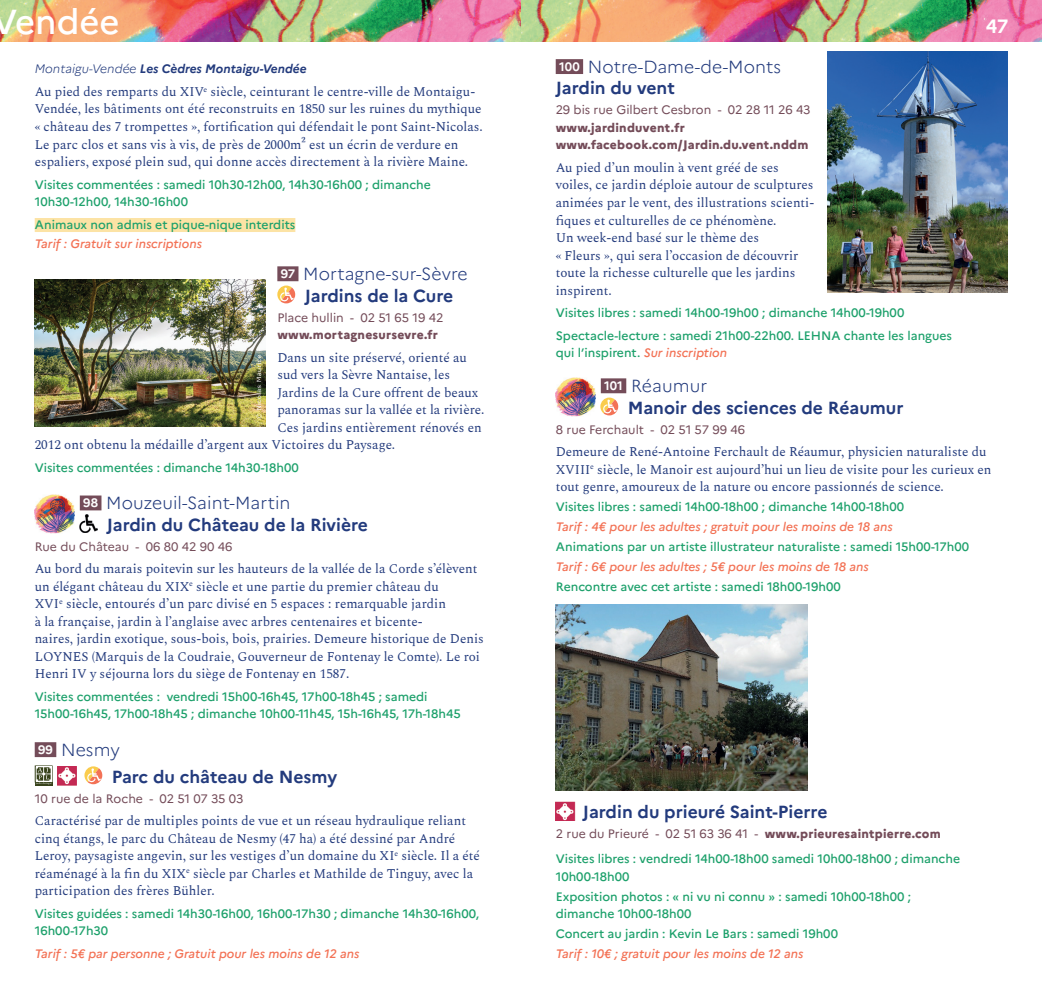
<style>
.page{position:relative;width:1042px;height:993px;background:#fff}
.page>*{position:absolute;margin:0;border:0;box-sizing:border-box;transform-origin:0 0}
.t1{font:500 34.65px "Marianne";color:#fff}
.t2{font:700 19.25px "Marianne";color:#fff}
.Nom_jardin{font:700 17.5px "Marianne";color:#233b7d}
.Lieu{font:300 17.5px "Marianne";letter-spacing:.005em;color:#233b7d}
.txt_courant{font:13.12px/17.5px "Spectral";color:#233b7d}
.visites{font:500 12.25px/17.5px "Marianne";color:#1ea16c}
.tarif{font:italic 500 12.25px "Marianne";color:#f37255}
.adresse_tel{font:800 12.25px/17.5px "Marianne";letter-spacing:.02em;color:#744c59}
.adresse_tel-2{font:12.25px "Marianne";color:#744c59}
.txt_courant-2{font:italic 700 12.25px "Marianne";color:#233b7d}
.important{font:500 12.25px "Marianne";color:#1ea16c}
.s1{font-weight:300}
.s2{font-weight:700;font-size:12.25px;color:#fff}
.s3{font-weight:400}
.s4{font-style:italic;color:#f37255}
</style>
<div class="page">
<img style="left:0;top:0;width:1042px;height:41px">
<div style="left:35px;top:218px;width:260px;height:14px;background:#fce3a5"></div>
<div style="left:277px;top:266px;width:21px;height:15px;background:#744c59"></div>
<div style="left:80px;top:495px;width:21px;height:15px;background:#744c59"></div>
<div style="left:35px;top:742px;width:21px;height:14px;background:#744c59"></div>
<svg style="left:277px;top:285px;width:18px;height:18px"></svg>
<img style="left:35px;top:494px;width:40px;height:39px">
<img style="left:79px;top:514px;width:18px;height:18px">
<svg style="left:35px;top:765px;width:18px;height:19px"></svg>
<img style="left:57px;top:766px;width:20px;height:18px">
<svg style="left:84px;top:766px;width:18px;height:18px"></svg>
<div style="left:556px;top:59px;width:27px;height:15px;background:#744c59"></div>
<div style="left:601px;top:378px;width:25px;height:15px;background:#744c59"></div>
<img style="left:556px;top:377px;width:40px;height:39px">
<svg style="left:600px;top:397px;width:18px;height:18px"></svg>
<img style="left:556px;top:801px;width:19px;height:19px">
<img style="left:35px;top:279px;width:230px;height:147px">
<img style="left:555px;top:604px;width:252px;height:186px">
<img style="left:827px;top:51px;width:180px;height:242px">
<h1 class="t1" style="left:-9px;top:-6px;width:130px">Vendée</h1>
<p class="txt_courant-2" style="left:35px;top:60px;width:273px"><span class="s1">Montaigu-Vendée</span> Les Cèdres Montaigu-Vendée</p>
<p class="txt_courant" style="left:35px;top:82px;width:449px">Au pied des remparts du XIV<sup>e</sup> siècle, ceinturant le centre-ville de Montaigu-Vendée, les bâtiments ont été reconstruits en 1850 sur les ruines du mythique « château des 7 trompettes », fortification qui défendait le pont Saint-Nicolas.<br>Le parc clos et sans vis à vis, de près de 2000m² est un écrin de verdure en espaliers, exposé plein sud, qui donne accès directement à la rivière Maine.</p>
<p class="visites" style="left:35px;top:174px;width:398px">Visites commentées : samedi 10h30-12h00, 14h30-16h00 ; dimanche<br>10h30-12h00, 14h30-16h00</p>
<p class="important" style="left:35px;top:214px;width:262px">Animaux non admis et pique-nique interdits</p>
<p class="tarif" style="left:35px;top:233px;width:169px">Tarif : Gratuit sur inscriptions</p>
<p class="Lieu" style="left:281px;top:260px;width:188px"><span class="s2">97</span> Mortagne-sur-Sèvre</p>
<p class="Nom_jardin" style="left:305px;top:282px;width:150px">Jardins de la Cure</p>
<p class="adresse_tel" style="left:277px;top:307px;width:168px"><span class="s3">Place hullin - 02 51 65 19 42 </span>www.mortagnesursevre.fr</p>
<p class="txt_courant" style="left:277px;top:347px;width:191px">Dans un site préservé, orienté au</p>
<p class="txt_courant" style="left:277px;top:365px;width:174px">sud vers la Sèvre Nantaise, les</p>
<p class="txt_courant" style="left:277px;top:382px;width:202px">Jardins de la Cure offrent de beaux</p>
<p class="txt_courant" style="left:277px;top:400px;width:209px">panoramas sur la vallée et la rivière.</p>
<p class="txt_courant" style="left:277px;top:417px;width:206px">Ces jardins entièrement rénovés en</p>
<p class="txt_courant" style="left:35px;top:435px;width:362px">2012 ont obtenu la médaille d’argent aux Victoires du Paysage.</p>
<p class="visites" style="left:35px;top:457px;width:266px">Visites commentées : dimanche 14h30-18h00</p>
<p class="Lieu" style="left:83px;top:489px;width:209px"><span class="s2">98</span> Mouzeuil-Saint-Martin</p>
<p class="Nom_jardin" style="left:107px;top:511px;width:263px">Jardin du Château de la Rivière</p>
<p class="adresse_tel-2" style="left:35px;top:537px;width:199px">Rue du Château - 06 80 42 90 46</p>
<p class="txt_courant" style="left:35px;top:559px;width:450px">Au bord du marais poitevin sur les hauteurs de la vallée de la Corde s’élèvent un élégant château du XIX<sup>e</sup> siècle et une partie du premier château du<br>XVI<sup>e</sup> siècle, entourés d’un parc divisé en 5 espaces : remarquable jardin<br>à la française, jardin à l’anglaise avec arbres centenaires et bicente-<br>naires, jardin exotique, sous-bois, bois, prairies. Demeure historique de Denis LOYNES (Marquis de la Coudraie, Gouverneur de Fontenay le Comte). Le roi Henri IV y séjourna lors du siège de Fontenay en 1587.</p>
<p class="visites" style="left:35px;top:686px;width:428px">Visites commentées : vendredi 15h00-16h45, 17h00-18h45 ; samedi<br>15h00-16h45, 17h00-18h45 ; dimanche 10h00-11h45, 15h-16h45, 17h-18h45</p>
<p class="Lieu" style="left:38px;top:735px;width:83px"><span class="s2">99</span> Nesmy</p>
<p class="Nom_jardin" style="left:112px;top:762px;width:227px">Parc du château de Nesmy</p>
<p class="adresse_tel-2" style="left:35px;top:788px;width:210px">10 rue de la Roche - 02 51 07 35 03</p>
<p class="txt_courant" style="left:35px;top:810px;width:447px">Caractérisé par de multiples points de vue et un réseau hydraulique reliant cinq étangs, le parc du Château de Nesmy (47 ha) a été dessiné par André Leroy, paysagiste angevin, sur les vestiges d’un domaine du XI<sup>e</sup> siècle. Il a été réaménagé à la fin du XIX<sup>e</sup> siècle par Charles et Mathilde de Tinguy, avec la participation des frères Bühler.</p>
<p class="visites" style="left:35px;top:903px;width:446px">Visites guidées : samedi 14h30-16h00, 16h00-17h30 ; dimanche 14h30-16h00,<br>16h00-17h30</p>
<p class="tarif" style="left:35px;top:943px;width:326px">Tarif : 5€ par personne ; Gratuit pour les moins de 12 ans</p>
<h2 class="t2" style="left:986px;top:11px;width:24px">47</h2>
<p class="Lieu" style="left:559px;top:53px;width:223px"><span class="s2">100</span> Notre-Dame-de-Monts</p>
<p class="Nom_jardin" style="left:556px;top:75px;width:121px">Jardin du vent</p>
<p class="adresse_tel" style="left:556px;top:100px;width:256px"><span class="s3">29 bis rue Gilbert Cesbron - 02 28 11 26 43 </span>www.jardinduvent.fr www.facebook.com/Jardin.du.vent.nddm</p>
<p class="txt_courant" style="left:556px;top:158px;width:260px">Au pied d’un moulin à vent gréé de ses voiles, ce jardin déploie autour de sculptures animées par le vent, des illustrations scienti&shy;fiques et culturelles de ce phénomène.</p>
<p class="txt_courant" style="left:556px;top:228px;width:244px">Un week-end basé sur le thème des<br>« Fleurs », qui sera l’occasion de découvrir toute la richesse culturelle que les jardins inspirent.</p>
<p class="visites" style="left:556px;top:303px;width:350px">Visites libres : samedi 14h00-19h00 ; dimanche 14h00-19h00</p>
<p class="visites" style="left:556px;top:325px;width:398px">Spectacle-lecture : samedi 21h00-22h00. LEHNA chante les langues qui l’inspirent. <span class="s4">Sur inscription</span></p>
<p class="Lieu" style="left:604px;top:372px;width:105px"><span class="s2">101</span> Réaumur</p>
<p class="Nom_jardin" style="left:628px;top:394px;width:277px">Manoir des sciences de Réaumur</p>
<p class="adresse_tel-2" style="left:556px;top:420px;width:191px">8 rue Ferchault - 02 51 57 99 46</p>
<p class="txt_courant" style="left:556px;top:442px;width:437px">Demeure de René-Antoine Ferchault de Réaumur, physicien naturaliste du<br>XVIII<sup>e</sup> siècle, le Manoir est aujourd’hui un lieu de visite pour les curieux en tout genre, amoureux de la nature ou encore passionnés de science.</p>
<p class="visites" style="left:556px;top:497px;width:350px">Visites libres : samedi 14h00-18h00 ; dimanche 14h00-18h00</p>
<p class="tarif" style="left:556px;top:517px;width:338px">Tarif : 4€ pour les adultes ; gratuit pour les moins de 18 ans</p>
<p class="visites" style="left:556px;top:537px;width:415px">Animations par un artiste illustrateur naturaliste : samedi 15h00-17h00</p>
<p class="tarif" style="left:556px;top:557px;width:315px">Tarif : 6€ pour les adultes ; 5€ pour les moins de 18 ans</p>
<p class="visites" style="left:556px;top:577px;width:287px">Rencontre avec cet artiste : samedi 18h00-19h00</p>
<p class="Nom_jardin" style="left:583px;top:798px;width:246px">Jardin du prieuré Saint-Pierre</p>
<p class="adresse_tel" style="left:556px;top:823px;width:387px"><span class="s3">2 rue du Prieuré - 02 51 63 36 41 -</span> www.prieuresaintpierre.com</p>
<p class="visites" style="left:556px;top:848px;width:406px">Visites libres : vendredi 14h00-18h00 samedi 10h00-18h00 ; dimanche<br>10h00-18h00</p>
<p class="visites" style="left:556px;top:886px;width:357px">Exposition photos : « ni vu ni connu » : samedi 10h00-18h00 ; dimanche 10h00-18h00</p>
<p class="visites" style="left:556px;top:923px;width:284px">Concert au jardin : Kevin Le Bars : samedi 19h00</p>
<p class="tarif" style="left:556px;top:943px;width:249px">Tarif : 10€ ; gratuit pour les moins de 12 ans</p>
</div>
